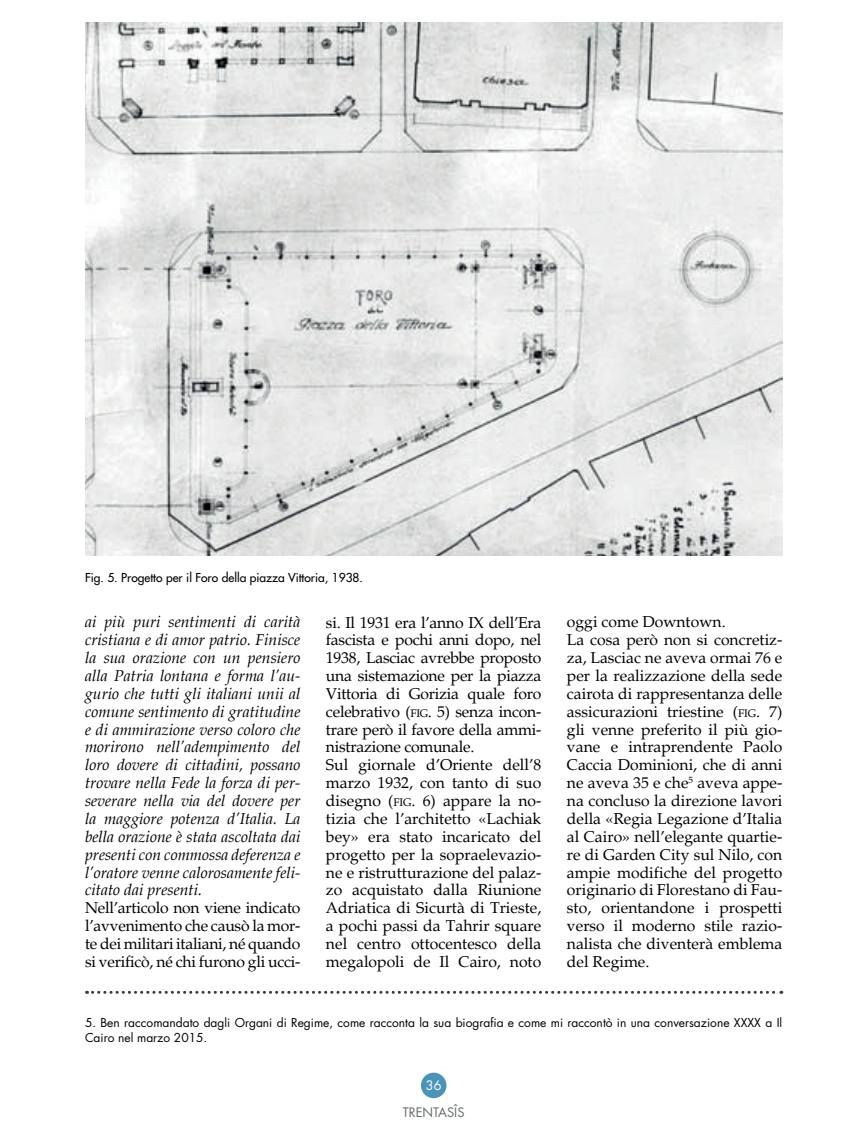
<style>
.page{position:relative;width:867px;height:1148px;background:#fff}
.page>*{position:absolute;margin:0;border:0;box-sizing:border-box;transform-origin:0 0}
.t1{font:15.75px/17.9px "Palatino";color:#000001}
.t2{font:italic 15.75px/17.9px "Palatino";color:#000001;text-align:justify}
.t3{font:12.75px "Futura";color:#646a6c}
.t4{font:12.75px "Futura";color:#fff}
.t5{font:12px/14.4px "Futura";color:#000001}
.t6{font:12px "Futura";color:#000001}
.s1{font-size:10.95px}
.s2{font-style:inherit}
</style>
<div class="page">
<div style="left:421px;top:1072px;width:25px;height:26px;background:#4c93ba;border-radius:50%"></div>
<img style="left:85px;top:23px;width:697px;height:532px">
<svg style="left:87px;top:990px;width:695px;height:3px"></svg>
<p class="t6" style="left:85px;top:571px;width:279px">Fig. 5. Progetto per il Foro della piazza Vittoria, 1938.</p>
<p class="t2" style="left:85px;top:613px;width:217px">ai più puri sentimenti di carità cristiana e di amor patrio. Finisce la sua orazione con un pensiero alla Patria lontana e forma l’au&shy;gurio che tutti gli italiani unii al comune sentimento di gratitudine e di ammirazione verso coloro che morirono nell’adempimento del loro dovere di cittadini, possano trovare nella Fede la forza di per&shy;severare nella via del dovere per la maggiore potenza d’Italia. La bella orazione è stata ascoltata dai presenti con commossa deferenza e l’oratore venne calorosamente feli&shy;citato dai presenti.</p>
<p class="t1" style="left:85px;top:899px;width:217px;text-align:justify">Nell’articolo non viene indicato l’avvenimento che causò la mor&shy;te dei militari italiani, né quando si verificò, né chi furono gli ucci-</p>
<p class="t1" style="left:326px;top:613px;width:217px">si. Il 1931 era l’anno IX dell’Era fascista e pochi anni dopo, nel<br>1938, Lasciac avrebbe proposto una sistemazione per la piazza<br>Vittoria di Gorizia quale foro celebrativo (<span class="s1">FIG</span><span class="s2">. 5</span>) senza incon&shy;trare però il favore della ammi&shy;nistrazione comunale.<br>Sul giornale d’Oriente dell’8 marzo 1932, con tanto di suo disegno (<span class="s1">FIG</span><span class="s2">. 6</span>) appare la no&shy;tizia che l’architetto «Lachiak bey» era stato incaricato del progetto per la sopraelevazio&shy;ne e ristrutturazione del palaz&shy;zo acquistato dalla Riunione<br>Adriatica di Sicurtà di Trieste, a pochi passi da Tahrir square nel centro ottocentesco della megalopoli de Il Cairo, noto</p>
<p class="t1" style="left:567px;top:613px;width:217px">oggi come Downtown.<br>La cosa però non si concretiz&shy;za, Lasciac ne aveva ormai 76 e per la realizzazione della sede cairota di rappresentanza delle assicurazioni triestine (<span class="s1">FIG</span><span class="s2">. 7</span>) gli venne preferito il più gio&shy;vane e intraprendente Paolo<br>Caccia Dominioni, che di anni ne aveva 35 e che<sup>5</sup> aveva appe&shy;na concluso la direzione lavori della «Regia Legazione d’Italia al Cairo» nell’elegante quartie&shy;re di Garden City sul Nilo, con ampie modifiche del progetto originario di Florestano di Fau&shy;sto, orientandone i prospetti verso il moderno stile razio&shy;nalista che diventerà emblema del Regime.</p>
<p class="t5" style="left:85px;top:1016px;width:699px">5. Ben raccomandato dagli Organi di Regime, come racconta la sua biografia e come mi raccontò in una conversazione XXXX a Il<br>Cairo nel marzo 2015.</p>
<p class="t4" style="left:426px;top:1079px;width:17px">36</p>
<p class="t3" style="left:403px;top:1106px;width:63px">TRENTASÎS</p>
</div>
